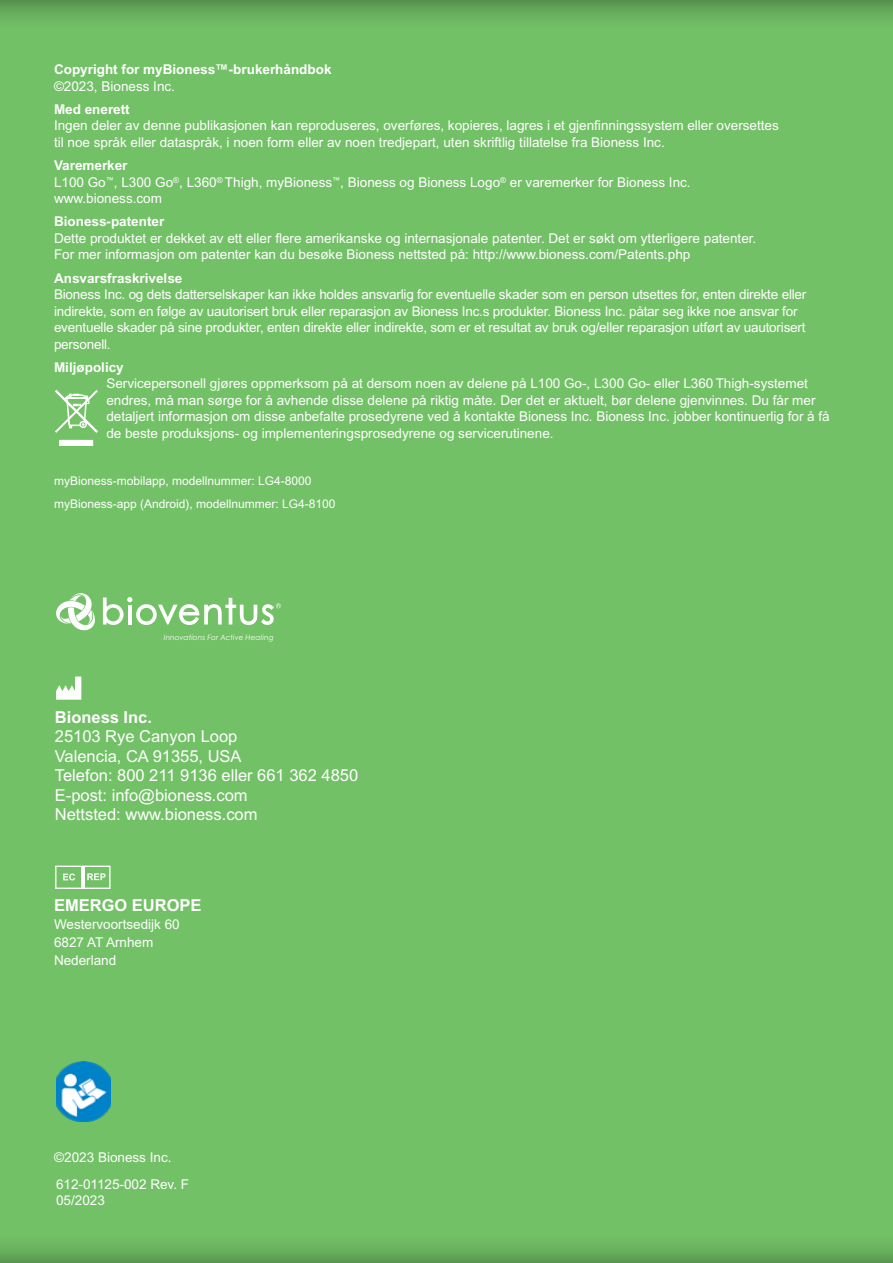
<style>
.page{position:relative;width:893px;height:1263px;background:#fff}
.page>*{position:absolute;margin:0;border:0;box-sizing:border-box;transform-origin:0 0}
.t1{font:16.5px/19.5px "Arial MT Std";color:#fff}
.t2{font:700 16.5px "Arial MT Std";color:#fff}
.t3{font:13.5px/16.5px "Arial MT Std";color:#fff}
.t4{font:700 13.5px "Arial MT Std";color:#fff}
.t5{font:13.5px/18px "Arial";color:#fff}
.t6{font:12px/23.2px "Arial MT Std";color:#fff}
.t7{font:italic 7.35px "Century Gothic";letter-spacing:.015em;color:#fff}
.s1{font-weight:700}
</style>
<div class="page">
<div style="left:0;top:0;width:892px;height:1263px;background:#73c167"></div>
<svg style="left:56px;top:676px;width:25px;height:24px"></svg>
<svg style="left:0;top:0;width:893px;height:56px"></svg>
<svg style="left:55px;top:866px;width:56px;height:23px"></svg>
<svg style="left:0;top:1207px;width:893px;height:56px"></svg>
<svg style="left:55px;top:390px;width:42px;height:43px"></svg>
<svg style="left:60px;top:440px;width:33px;height:6px"></svg>
<img style="left:57px;top:1061px;width:54px;height:60px">
<svg style="left:56px;top:593px;width:39px;height:37px"></svg>
<svg style="left:103px;top:597px;width:178px;height:28px"></svg>
<p class="t4" style="left:54px;top:61px;width:279px">Copyright for myBioness™-brukerhåndbok</p>
<p class="t3" style="left:54px;top:78px;width:123px">©2023, Bioness Inc.</p>
<p class="t4" style="left:54px;top:101px;width:77px">Med enerett</p>
<p class="t3" style="left:54px;top:117px;width:726px">Ingen deler av denne publikasjonen kan reproduseres, overføres, kopieres, lagres i et gjenfinningssystem eller oversettes til noe språk eller dataspråk, i noen form eller av noen tredjepart, uten skriftlig tillatelse fra Bioness Inc.</p>
<p class="t3" style="left:54px;top:157px;width:638px"><span class="s1">Varemerker<br></span>L100 Go<sup>™</sup>, L300 Go<sup>®</sup>, L360<sup>®</sup> Thigh, myBioness<sup>™</sup>, Bioness og Bioness Logo<sup>®</sup> er varemerker for Bioness Inc. www.bioness.com</p>
<p class="t4" style="left:54px;top:214px;width:112px">Bioness-patenter</p>
<p class="t3" style="left:54px;top:230px;width:704px">Dette produktet er dekket av ett eller flere amerikanske og internasjonale patenter. Det er søkt om ytterligere patenter.<br>For mer informasjon om patenter kan du besøke Bioness nettsted på: http://www.bioness.com/Patents.php</p>
<p class="t4" style="left:54px;top:270px;width:130px">Ansvarsfraskrivelse</p>
<p class="t3" style="left:54px;top:286px;width:754px">Bioness Inc. og dets datterselskaper kan ikke holdes ansvarlig for eventuelle skader som en person utsettes for, enten direkte eller indirekte, som en følge av uautorisert bruk eller reparasjon av Bioness Inc.s produkter. Bioness Inc. påtar seg ikke noe ansvar for eventuelle skader på sine produkter, enten direkte eller indirekte, som er et resultat av bruk og/eller reparasjon utført av uautorisert personell.</p>
<p class="t4" style="left:54px;top:359px;width:71px">Miljøpolicy</p>
<p class="t3" style="left:106px;top:375px;width:725px">Servicepersonell gjøres oppmerksom på at dersom noen av delene på L100 Go-, L300 Go- eller L360 Thigh-systemet endres, må man sørge for å avhende disse delene på riktig måte. Der det er aktuelt, bør delene gjenvinnes. Du får mer detaljert informasjon om disse anbefalte prosedyrene ved å kontakte Bioness Inc. Bioness Inc. jobber kontinuerlig for å få de beste produksjons- og implementeringsprosedyrene og servicerutinene.</p>
<p class="t6" style="left:54px;top:469px;width:283px">myBioness-mobilapp, modellnummer: LG4-8000 myBioness-app (Android), modellnummer: LG4-8100</p>
<p class="t7" style="left:164px;top:632px;width:111px">Innovations For Active Healing</p>
<p class="t2" style="left:55px;top:707px;width:99px">Bioness Inc.</p>
<p class="t1" style="left:55px;top:726px;width:305px">25103 Rye Canyon Loop<br>Valencia, CA 91355, USA<br>Telefon: 800 211 9136 eller 661 362 4850<br>E-post: info@bioness.com<br>Nettsted: www.bioness.com</p>
<p class="t2" style="left:54px;top:895px;width:149px">EMERGO EUROPE</p>
<p class="t5" style="left:54px;top:915px;width:127px">Westervoortsedijk 60<br>6827 AT Arnhem</p>
<p class="t3" style="left:54px;top:952px;width:64px">Nederland</p>
<p class="t3" style="left:54px;top:1149px;width:119px">©2023 Bioness Inc.</p>
<p class="t3" style="left:56px;top:1176px;width:135px">612-01125-002 Rev. F<br>05/2023</p>
</div>
